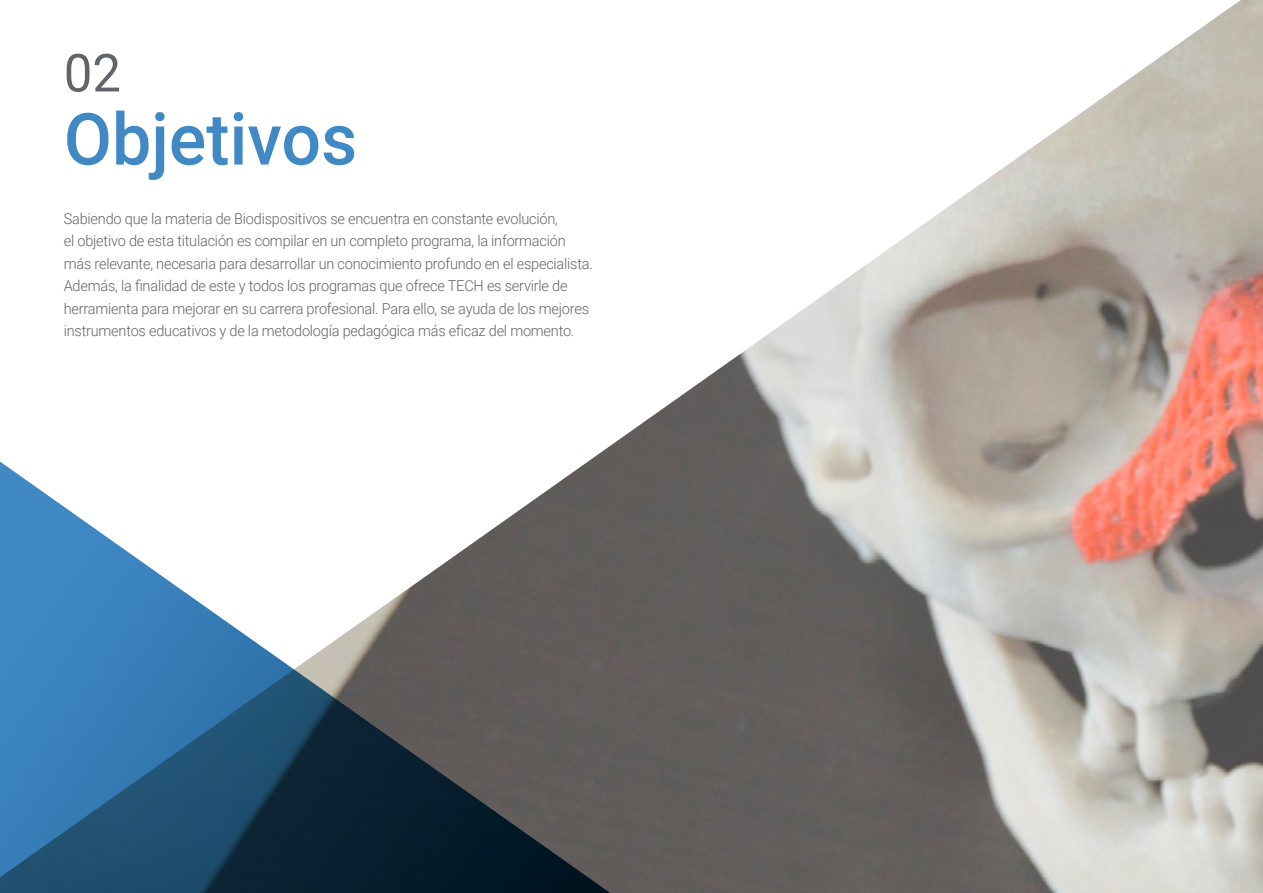
<style>
.page{position:relative;width:1263px;height:893px;background:#fff}
.page>*{position:absolute;margin:0;border:0;box-sizing:border-box;transform-origin:0 0}
.t1{font:500 72px "Roboto";color:#4089c5}
.t2{font:52.5px "Roboto";color:#61646a}
.t3{font:300 15px/22.5px "Roboto";letter-spacing:-.015em;color:#61646a}
</style>
<div class="page">
<img style="left:610px;top:0;width:653px;height:893px">
<svg style="left:0;top:446px;width:640px;height:447px"></svg>
<h2 class="t2" style="left:64px;top:36px;width:59px">02</h2>
<h1 class="t1" style="left:64px;top:89px;width:295px">Objetivos</h1>
<p class="t3" style="left:64px;top:207px;width:531px">Sabiendo que la materia de Biodispositivos se encuentra en constante evolución,<br>el objetivo de esta titulación es compilar en un completo programa, la información más relevante, necesaria para desarrollar un conocimiento profundo en el especialista.<br>Además, la finalidad de este y todos los programas que ofrece TECH es servirle de herramienta para mejorar en su carrera profesional. Para ello, se ayuda de los mejores instrumentos educativos y de la metodología pedagógica más eficaz del momento.</p>
</div>
